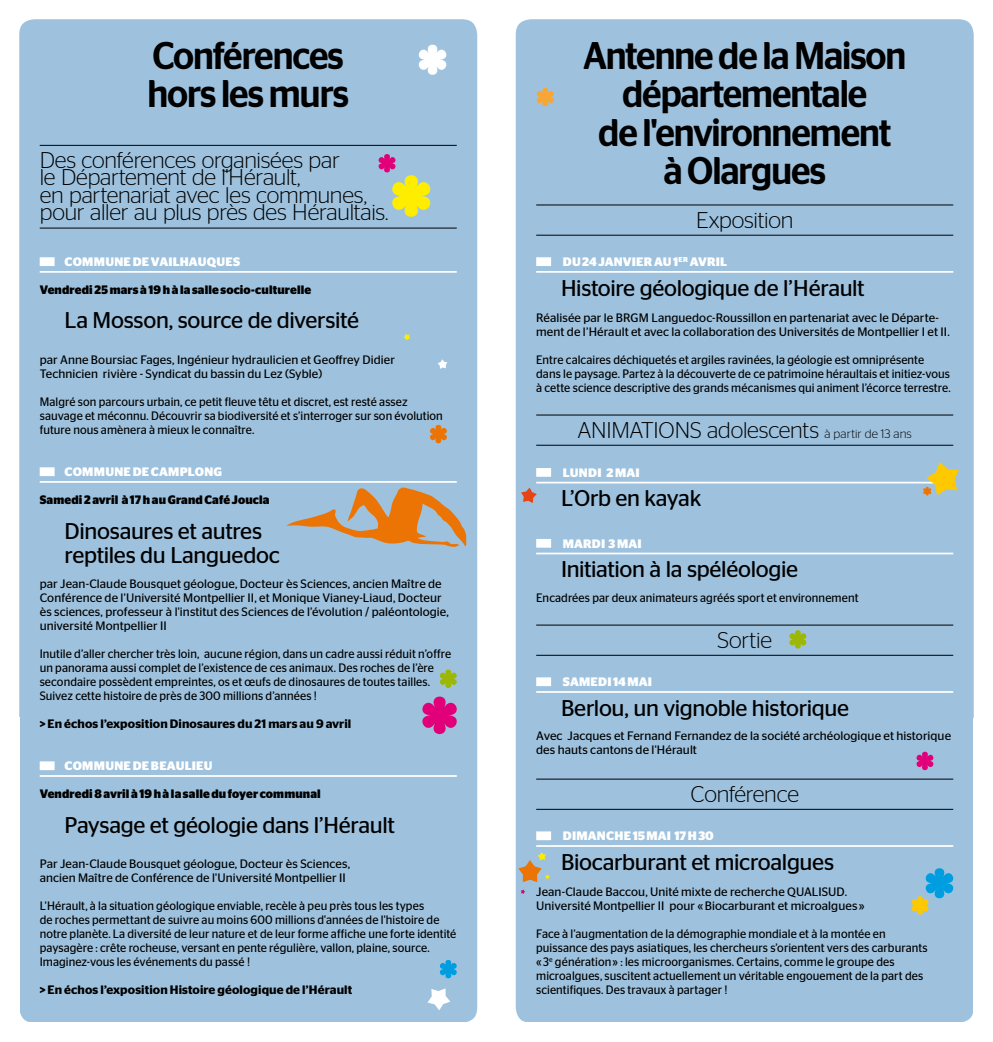
<style>
.page{position:relative;width:993px;height:1042px;background:#fff}
.page>*{position:absolute;margin:0;border:0;box-sizing:border-box;transform-origin:0 0}
.t1{font:500 38.5px/38.5px "Stag Sans";letter-spacing:-.035em;color:#000;scale:.93 1}
.t2{font:22.75px/24.5px "Stag Sans";letter-spacing:-.015em;color:#000}
.t3{font:300 22.75px/17.5px "Stag Sans";letter-spacing:-.01em;color:#000}
.t4{font:12.25px/14px "Stag Sans";letter-spacing:.005em;color:#000;scale:.95 1}
.t5{font:12.25px/14px "Stag Sans";letter-spacing:.005em;color:#000}
.t6{font:700 12.25px "Stag Sans";letter-spacing:.02em;color:#fff}
.t7{font:700 12.25px "Stag Sans";letter-spacing:.015em;color:#000;scale:.95 1}
.t8{font:600 12.25px "Stag Sans";letter-spacing:.01em;color:#000}
.s1{font-size:12.25px}
</style>
<div class="page">
<div style="left:15px;top:19px;width:964px;height:1009px;background:#9ec2de"></div>
<svg style="left:789px;top:630px;width:18px;height:19px"></svg>
<svg style="left:916px;top:751px;width:18px;height:20px"></svg>
<svg style="left:439px;top:960px;width:18px;height:19px"></svg>
<svg style="left:422px;top:669px;width:35px;height:66px"></svg>
<svg style="left:536px;top:87px;width:18px;height:20px"></svg>
<svg style="left:430px;top:424px;width:17px;height:20px"></svg>
<svg style="left:911px;top:868px;width:43px;height:47px"></svg>
<svg style="left:418px;top:44px;width:29px;height:31px"></svg>
<svg style="left:403px;top:334px;width:7px;height:6px"></svg>
<svg style="left:438px;top:359px;width:9px;height:10px"></svg>
<svg style="left:521px;top:889px;width:4px;height:5px"></svg>
<svg style="left:518px;top:852px;width:31px;height:30px"></svg>
<svg style="left:427px;top:988px;width:23px;height:22px"></svg>
<svg style="left:521px;top:487px;width:15px;height:16px"></svg>
<svg style="left:286px;top:487px;width:180px;height:60px"></svg>
<hr style="left:40px;top:145px;width:416px;height:1px;background:#000">
<hr style="left:40px;top:228px;width:416px;height:1px;background:#000">
<div style="left:40px;top:257px;width:15px;height:9px;background:#fff"></div>
<hr style="left:40px;top:271px;width:416px;height:2px;background:#fff">
<div style="left:40px;top:467px;width:15px;height:9px;background:#fff"></div>
<hr style="left:40px;top:481px;width:416px;height:2px;background:#fff">
<div style="left:40px;top:761px;width:15px;height:9px;background:#fff"></div>
<hr style="left:40px;top:775px;width:416px;height:2px;background:#fff">
<hr style="left:536px;top:205px;width:416px;height:1px;background:#000">
<hr style="left:536px;top:235px;width:416px;height:1px;background:#000">
<div style="left:536px;top:257px;width:15px;height:9px;background:#fff"></div>
<hr style="left:536px;top:271px;width:416px;height:2px;background:#fff">
<hr style="left:536px;top:415px;width:416px;height:1px;background:#000">
<hr style="left:536px;top:445px;width:416px;height:1px;background:#000">
<div style="left:536px;top:468px;width:15px;height:9px;background:#fff"></div>
<hr style="left:536px;top:482px;width:416px;height:1px;background:#fff">
<div style="left:536px;top:539px;width:15px;height:9px;background:#fff"></div>
<hr style="left:536px;top:553px;width:416px;height:1px;background:#fff">
<hr style="left:536px;top:625px;width:416px;height:1px;background:#000">
<hr style="left:536px;top:655px;width:416px;height:1px;background:#000">
<div style="left:536px;top:677px;width:15px;height:9px;background:#fff"></div>
<hr style="left:536px;top:691px;width:416px;height:2px;background:#fff">
<hr style="left:536px;top:779px;width:416px;height:1px;background:#000">
<hr style="left:536px;top:809px;width:416px;height:1px;background:#000">
<div style="left:536px;top:831px;width:15px;height:9px;background:#fff"></div>
<hr style="left:536px;top:845px;width:416px;height:2px;background:#fff">
<svg style="left:378px;top:154px;width:53px;height:63px"></svg>
<div style="left:496px;top:0;width:496px;height:1042px;border:19px solid #fff;border-radius:25px"></div>
<div style="left:0;top:0;width:496px;height:1042px;border:19px solid #fff;border-radius:25px"></div>
<div style="left:483px;top:0;width:25px;height:1042px;background:#fff"></div>
<svg style="left:920px;top:462px;width:38px;height:34px"></svg>
<h1 class="t1" style="left:147px;top:36px;width:218px">Conférences hors les murs</h1>
<h2 class="t3" style="left:40px;top:151px;width:350px">Des conférences organisées par<br>le Département de l'Hérault,<br>en partenariat avec les communes, pour aller au plus près des Héraultais.</h2>
<p class="t6" style="left:64px;top:255px;width:177px">COMMUNE DE VAILHAUQUES</p>
<p class="t7" style="left:40px;top:283px;width:287px">Vendredi 25 mars à 19 h à la salle socio-culturelle</p>
<h2 class="t2" style="left:64px;top:308px;width:296px">La Mosson, source de diversité</h2>
<p class="t5" style="left:40px;top:353px;width:356px">par Anne Boursiac Fages, Ingénieur hydraulicien et Geoffrey Didier<br>Technicien rivière - Syndicat du bassin du Lez (Syble)</p>
<p class="t4" style="left:40px;top:395px;width:426px">Malgré son parcours urbain, ce petit fleuve têtu et discret, est resté assez sauvage et méconnu. Découvrir sa biodiversité et s’interroger sur son évolution future nous amènera à mieux le connaître.</p>
<p class="t6" style="left:64px;top:465px;width:159px">COMMUNE DE CAMPLONG</p>
<p class="t7" style="left:40px;top:493px;width:243px">Samedi 2 avril à 17 h au Grand Café Joucla</p>
<h2 class="t2" style="left:64px;top:518px;width:217px">Dinosaures et autres reptiles du Languedoc</h2>
<p class="t5" style="left:40px;top:577px;width:410px">par Jean-Claude Bousquet géologue, Docteur ès Sciences, ancien Maître de Conférence de l'Université Montpellier II, et Monique Vianey-Liaud, Docteur ès sciences, professeur à l'institut des Sciences de l’évolution / paléontologie, université Montpellier II</p>
<p class="t4" style="left:40px;top:647px;width:434px">Inutile d’aller chercher très loin, aucune région, dans un cadre aussi réduit n’offre un panorama aussi complet de l’existence de ces animaux. Des roches de l’ère secondaire possèdent empreintes, os et œufs de dinosaures de toutes tailles.<br>Suivez cette histoire de près de 300 millions d’années !</p>
<p class="t8" style="left:40px;top:717px;width:313px">&gt; En échos l’exposition Dinosaures du 21 mars au 9 avril</p>
<p class="t6" style="left:64px;top:759px;width:149px">COMMUNE DE BEAULIEU</p>
<p class="t7" style="left:40px;top:787px;width:297px">Vendredi 8 avril à 19 h à la salle du foyer communal</p>
<h2 class="t2" style="left:64px;top:812px;width:332px">Paysage et géologie dans l’Hérault</h2>
<p class="t5" style="left:40px;top:857px;width:312px">Par Jean-Claude Bousquet géologue, Docteur ès Sciences, ancien Maître de Conférence de l'Université Montpellier II</p>
<p class="t4" style="left:40px;top:899px;width:440px">L'Hérault, à la situation géologique enviable, recèle à peu près tous les types<br>de roches permettant de suivre au moins 600 millions d'années de l'histoire de notre planète. La diversité de leur nature et de leur forme affiche une forte identité paysagère : crête rocheuse, versant en pente régulière, vallon, plaine, source.<br>Imaginez-vous les événements du passé !</p>
<p class="t8" style="left:40px;top:983px;width:314px">&gt; En échos l’exposition Histoire géologique de l’Hérault</p>
<h1 class="t1" style="left:583px;top:36px;width:349px;text-align:center">Antenne de la Maison départementale<br>de l'environnement<br>à Olargues</h1>
<h2 class="t3" style="left:695px;top:210px;width:99px">Exposition</h2>
<p class="t6" style="left:562px;top:255px;width:45px">Du 24 janvier</p>
<p class="t6" style="left:654px;top:255px;width:44px">au 1<sup>er</sup> avril</p>
<h2 class="t2" style="left:561px;top:275px;width:305px">Histoire géologique de l’hérault</h2>
<p class="t5" style="left:536px;top:311px;width:415px">Réalisée par le BRGM Languedoc-Roussillon en partenariat avec le Départe&shy;ment de l’Hérault et avec la collaboration des Universités de Montpellier I et II.</p>
<p class="t4" style="left:536px;top:353px;width:437px">Entre calcaires déchiquetés et argiles ravinées, la géologie est omniprésente dans le paysage. Partez à la découverte de ce patrimoine héraultais et initiez-vous à cette science descriptive des grands mécanismes qui animent l’écorce terrestre.</p>
<h2 class="t3" style="left:577px;top:420px;width:335px">ANIMATIONS adolescents <span class="s1">à partir de 13 ans</span></h2>
<p class="t6" style="left:562px;top:465px;width:16px">Lundi</p>
<p class="t6" style="left:606px;top:465px;width:18px">2 mai</p>
<h2 class="t2" style="left:561px;top:486px;width:142px">L’Orb en kayak</h2>
<p class="t6" style="left:562px;top:536px;width:20px">Mardi</p>
<p class="t6" style="left:608px;top:536px;width:18px">3 mai</p>
<h2 class="t2" style="left:561px;top:557px;width:238px">Initiation à la spéléologie</h2>
<p class="t4" style="left:536px;top:591px;width:341px">Encadrées par deux animateurs agréés sport et environnement</p>
<h2 class="t3" style="left:717px;top:630px;width:56px">Sortie</h2>
<p class="t6" style="left:562px;top:675px;width:17px">Samedi</p>
<p class="t6" style="left:613px;top:675px;width:24px">14 mai</p>
<h2 class="t2" style="left:561px;top:695px;width:289px">Berlou, un vignoble historique</h2>
<p class="t5" style="left:536px;top:728px;width:416px">Avec Jacques et Fernand Fernandez de la société archéologique et historique des hauts cantons de l'Hérault</p>
<h2 class="t3" style="left:690px;top:784px;width:110px">Conférence</h2>
<p class="t6" style="left:562px;top:829px;width:19px">Dimanche</p>
<p class="t6" style="left:632px;top:829px;width:23px">15 mai</p>
<p class="t6" style="left:674px;top:829px;width:41px">17 H 30</p>
<h2 class="t2" style="left:561px;top:849px;width:274px">Biocarburant et microalgues</h2>
<p class="t5" style="left:536px;top:885px;width:330px">Jean-Claude Baccou, Unité mixte de recherche QUALISUD.<br>Université Montpellier II pour «Biocarburant et microalgues»</p>
<p class="t4" style="left:536px;top:927px;width:413px">Face à l’augmentation de la démographie mondiale et à la montée en puissance des pays asiatiques, les chercheurs s’orientent vers des carburants «3<sup>e</sup> génération» : les microorganismes. Certains, comme le groupe des microalgues, suscitent actuellement un véritable engouement de la part des scientifiques. Des travaux à partager !</p>
</div>
